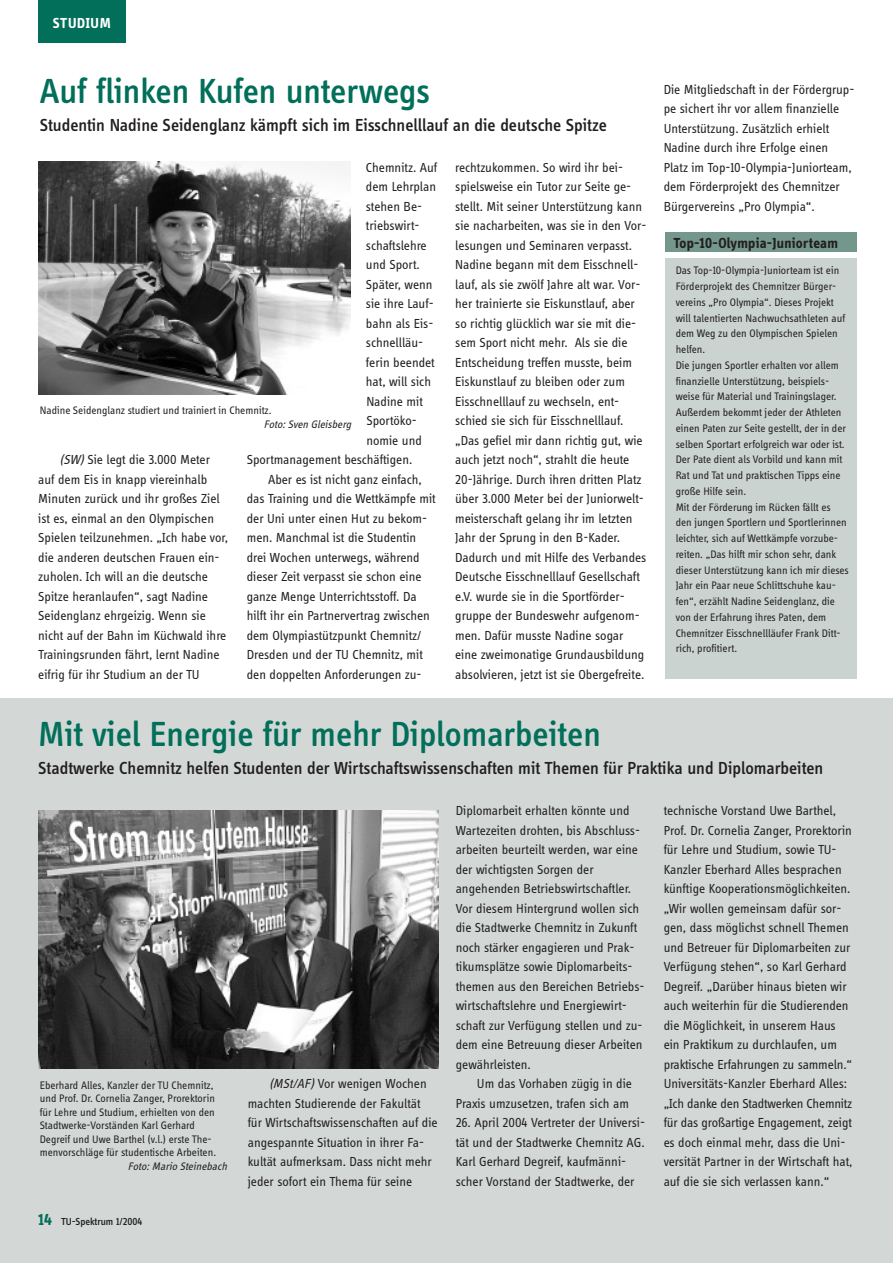
<style>
.page{position:relative;width:893px;height:1263px;background:#fff}
.page>*{position:absolute;margin:0;border:0;box-sizing:border-box;transform-origin:0 0}
.t1{font:500 36px "Info Disp";color:#016f5a}
.t2{font:500 18px "Info Disp";color:#231f20}
.t3{font:700 15px "Info Disp";letter-spacing:.025em;color:#231f20}
.t4{font:700 15px "Info Disp";letter-spacing:.045em;color:#fff}
.t5{font:13.5px/19.5px "Info Disp";color:#231f20}
.t6{font:11.25px/15.8px "Info Disp";color:#231f20}
.t7{font:italic 11.25px "Info Disp";color:#231f20}
.t8{font:500 10.5px "Info Disp";color:#231f20}
.s1{font-style:italic}
.s2{font-weight:700;font-size:16.5px;color:#016f5a}
</style>
<div class="page">
<div style="left:38px;top:0;width:87px;height:43px;background:#016f5a"></div>
<div style="left:0;top:698px;width:892px;height:565px;background:#d3d8d6"></div>
<img style="left:38px;top:162px;width:313px;height:233px">
<div style="left:665px;top:232px;width:191px;height:20px;background:#73978c"></div>
<div style="left:665px;top:258px;width:191px;height:421px;background:#cad3cf"></div>
<img style="left:38px;top:810px;width:400px;height:259px">
<p class="t4" style="left:53px;top:18px;width:59px">STUDIUM</p>
<h1 class="t1" style="left:40px;top:77px;width:392px">Auf flinken Kufen unterwegs</h1>
<h2 class="t2" style="left:40px;top:118px;width:568px">Studentin Nadine Seidenglanz kämpft sich im Eisschnelllauf an die deutsche Spitze</h2>
<p class="t5" style="left:366px;top:159px;width:73px">Chemnitz. Auf</p>
<p class="t5" style="left:366px;top:178px;width:72px">dem Lehrplan</p>
<p class="t5" style="left:366px;top:198px;width:58px">stehen Be-</p>
<p class="t5" style="left:366px;top:217px;width:55px">triebswirt-</p>
<p class="t5" style="left:366px;top:237px;width:62px">schaftslehre</p>
<p class="t5" style="left:366px;top:256px;width:55px">und Sport.</p>
<p class="t5" style="left:366px;top:276px;width:68px">Später, wenn</p>
<p class="t5" style="left:366px;top:295px;width:69px">sie ihre Lauf-</p>
<p class="t5" style="left:366px;top:315px;width:69px">bahn als Eis-</p>
<p class="t5" style="left:366px;top:334px;width:59px">schnellläu-</p>
<p class="t5" style="left:366px;top:354px;width:70px">ferin beendet</p>
<p class="t5" style="left:366px;top:373px;width:67px">hat, will sich</p>
<p class="t5" style="left:366px;top:393px;width:58px">Nadine mit</p>
<p class="t5" style="left:366px;top:412px;width:52px">Sportöko-</p>
<p class="t5" style="left:366px;top:432px;width:57px">nomie und</p>
<p class="t5" style="left:247px;top:451px;width:167px">Sportmanagement beschäftigen.</p>
<p class="t5" style="left:268px;top:471px;width:155px">Aber es ist nicht ganz einfach,</p>
<p class="t5" style="left:247px;top:490px;width:190px">das Training und die Wettkämpfe mit</p>
<p class="t5" style="left:247px;top:510px;width:182px">der Uni unter einen Hut zu bekom-</p>
<p class="t5" style="left:247px;top:529px;width:171px">men. Manchmal ist die Studentin</p>
<p class="t5" style="left:247px;top:549px;width:174px">drei Wochen unterwegs, während</p>
<p class="t5" style="left:247px;top:568px;width:176px">dieser Zeit verpasst sie schon eine</p>
<p class="t5" style="left:247px;top:588px;width:171px">ganze Menge Unterrichtsstoff. Da</p>
<p class="t5" style="left:247px;top:607px;width:185px">hilft ihr ein Partnervertrag zwischen</p>
<p class="t5" style="left:247px;top:627px;width:176px">dem Olympiastützpunkt Chemnitz/</p>
<p class="t5" style="left:247px;top:646px;width:178px">Dresden und der TU Chemnitz, mit</p>
<p class="t5" style="left:247px;top:666px;width:176px">den doppelten Anforderungen zu-</p>
<p class="t6" style="left:40px;top:404px;width:233px">Nadine Seidenglanz studiert und trainiert in Chemnitz.</p>
<p class="t7" style="left:264px;top:420px;width:91px">Foto:Sven Gleisberg</p>
<p class="t5" style="left:38px;top:451px;width:191px;text-indent:21px"><span class="s1">(SW)</span>Sie legt die 3.000 Meter auf dem Eis in knapp viereinhalb Minuten zurück und ihr großes Ziel ist es, einmal an den Olympischen Spielen teilzunehmen. „Ich habe vor, die anderen deutschen Frauen ein&shy;zuholen. Ich will an die deutsche Spitze heranlaufen“, sagt Nadine Seidenglanz ehrgeizig. Wenn sie nicht auf der Bahn im Küchwald ihre Trainingsrunden fährt, lernt Nadine eifrig für ihr Studium an der TU</p>
<p class="t5" style="left:455px;top:159px;width:193px">rechtzukommen. So wird ihr bei&shy;spielsweise ein Tutor zur Seite ge&shy;stellt. Mit seiner Unterstützung kann sie nacharbeiten, was sie in den Vor&shy;lesungen und Seminaren verpasst.<br>Nadine begann mit dem Eisschnell&shy;lauf, als sie zwölf Jahre alt war. Vor&shy;her trainierte sie Eiskunstlauf, aber so richtig glücklich war sie mit die&shy;sem Sport nicht mehr. Als sie die Entscheidung treffen musste, beim Eiskunstlauf zu bleiben oder zum Eisschnelllauf zu wechseln, ent&shy;schied sie sich für Eisschnelllauf. „Das gefiel mir dann richtig gut, wie auch jetzt noch“, strahlt die heute 20-Jährige. Durch ihren dritten Platz über 3.000 Meter bei der Juniorwelt&shy;meisterschaft gelang ihr im letzten Jahr der Sprung in den B-Kader.<br>Dadurch und mit Hilfe des Verbandes Deutsche Eisschnelllauf Gesellschaft e.V. wurde sie in die Sportförder&shy;gruppe der Bundeswehr aufgenom&shy;men. Dafür musste Nadine sogar eine zweimonatige Grundausbildung absolvieren, jetzt ist sie Obergefreite.</p>
<p class="t5" style="left:663px;top:81px;width:192px">Die Mitgliedschaft in der Fördergrup&shy;pe sichert ihr vor allem finanzielle Unterstützung. Zusätzlich erhielt Nadine durch ihre Erfolge einen Platz im Top-10-Olympia-Juniorteam, dem Förderprojekt des Chemnitzer Bürgervereins „Pro Olympia“.</p>
<p class="t3" style="left:673px;top:237px;width:166px">Top-10-Olympia-Juniorteam</p>
<p class="t6" style="left:675px;top:264px;width:175px">Das Top-10-Olympia-Juniorteam ist ein Förderprojekt des Chemnitzer Bürger&shy;vereins „Pro Olympia“. Dieses Projekt will talentierten Nachwuchsathleten auf dem Weg zu den Olympischen Spielen helfen.<br>Die jungen Sportler erhalten vor allem finanzielle Unterstützung, beispiels&shy;weise für Material und Trainingslager.<br>Außerdem bekommt jeder der Athleten einen Paten zur Seite gestellt, der in der selben Sportart erfolgreich war oder ist.<br>Der Pate dient als Vorbild und kann mit Rat und Tat und praktischen Tipps eine große Hilfe sein.<br>Mit der Förderung im Rücken fällt es den jungen Sportlern und Sportlerinnen leichter, sich auf Wettkämpfe vorzube&shy;reiten. „Das hilft mir schon sehr, dank dieser Unterstützung kann ich mir dieses Jahr ein Paar neue Schlittschuhe kau&shy;fen“, erzählt Nadine Seidenglanz, die von der Erfahrung ihres Paten, dem Chemnitzer Eisschnellläufer Frank Ditt&shy;rich, profitiert.</p>
<h1 class="t1" style="left:38px;top:721px;width:564px">Mit viel Energie für mehr Diplomarbeiten</h1>
<h2 class="t2" style="left:38px;top:761px;width:786px">Stadtwerke Chemnitz helfen Studenten der Wirtschaftswissenschaften mit Themen für Praktika und Diplomarbeiten</h2>
<p class="t6" style="left:40px;top:1079px;width:178px;line-height:13.5px">Eberhard Alles, Kanzler der TU Chemnitz, und Prof. Dr. Cornelia Zanger, Prorektorin für Lehre und Studium, erhielten von den Stadtwerke-Vorständen Karl Gerhard Degreif und Uwe Barthel (v.l.) erste The&shy;menvorschläge für studentische Arbeiten.</p>
<p class="t7" style="left:128px;top:1162px;width:103px">Foto: Mario Steinebach</p>
<p class="t8" style="left:38px;top:1217px;width:106px"><span class="s2">14</span> TU-Spektrum 1/2004</p>
<p class="t5" style="left:248px;top:1075px;width:191px;text-indent:21px"><span class="s1">(MSt/AF)</span>Vor wenigen Wochen machten Studierende der Fakultät für Wirtschaftswissenschaften auf die angespannte Situation in ihrer Fa&shy;kultät aufmerksam. Dass nicht mehr jeder sofort ein Thema für seine</p>
<p class="t5" style="left:455px;top:802px;width:190px">Diplomarbeit erhalten könnte und Wartezeiten drohten, bis Abschluss&shy;arbeiten beurteilt werden, war eine der wichtigsten Sorgen der angehenden Betriebswirtschaftler.<br>Vor diesem Hintergrund wollen sich die Stadtwerke Chemnitz in Zukunft noch stärker engagieren und Prak&shy;tikumsplätze sowie Diplomarbeits&shy;themen aus den Bereichen Betriebs&shy;wirtschaftslehre und Energiewirt&shy;schaft zur Verfügung stellen und zu&shy;dem eine Betreuung dieser Arbeiten gewährleisten.</p>
<p class="t5" style="left:455px;top:1075px;width:178px;text-align:right">Um das Vorhaben zügig in die<br>Praxis umzusetzen, trafen sich am</p>
<p class="t5" style="left:455px;top:1114px;width:191px">26. April 2004 Vertreter der Universi&shy;tät und der Stadtwerke Chemnitz AG.<br>Karl Gerhard Degreif, kaufmänni&shy;scher Vorstand der Stadtwerke, der</p>
<p class="t5" style="left:663px;top:802px;width:190px">technische Vorstand Uwe Barthel, Prof. Dr. Cornelia Zanger, Prorektorin für Lehre und Studium, sowie TU-Kanzler Eberhard Alles besprachen künftige Kooperationsmöglichkeiten. „Wir wollen gemeinsam dafür sor&shy;gen, dass möglichst schnell Themen und Betreuer für Diplomarbeiten zur Verfügung stehen“, so Karl Gerhard Degreif. „Darüber hinaus bieten wir auch weiterhin für die Studierenden die Möglichkeit, in unserem Haus ein Praktikum zu durchlaufen, um praktische Erfahrungen zu sammeln.“ Universitäts-Kanzler Eberhard Alles: „Ich danke den Stadtwerken Chemnitz für das großartige Engagement, zeigt es doch einmal mehr, dass die Uni&shy;versität Partner in der Wirtschaft hat, auf die sie sich verlassen kann.“</p>
</div>
